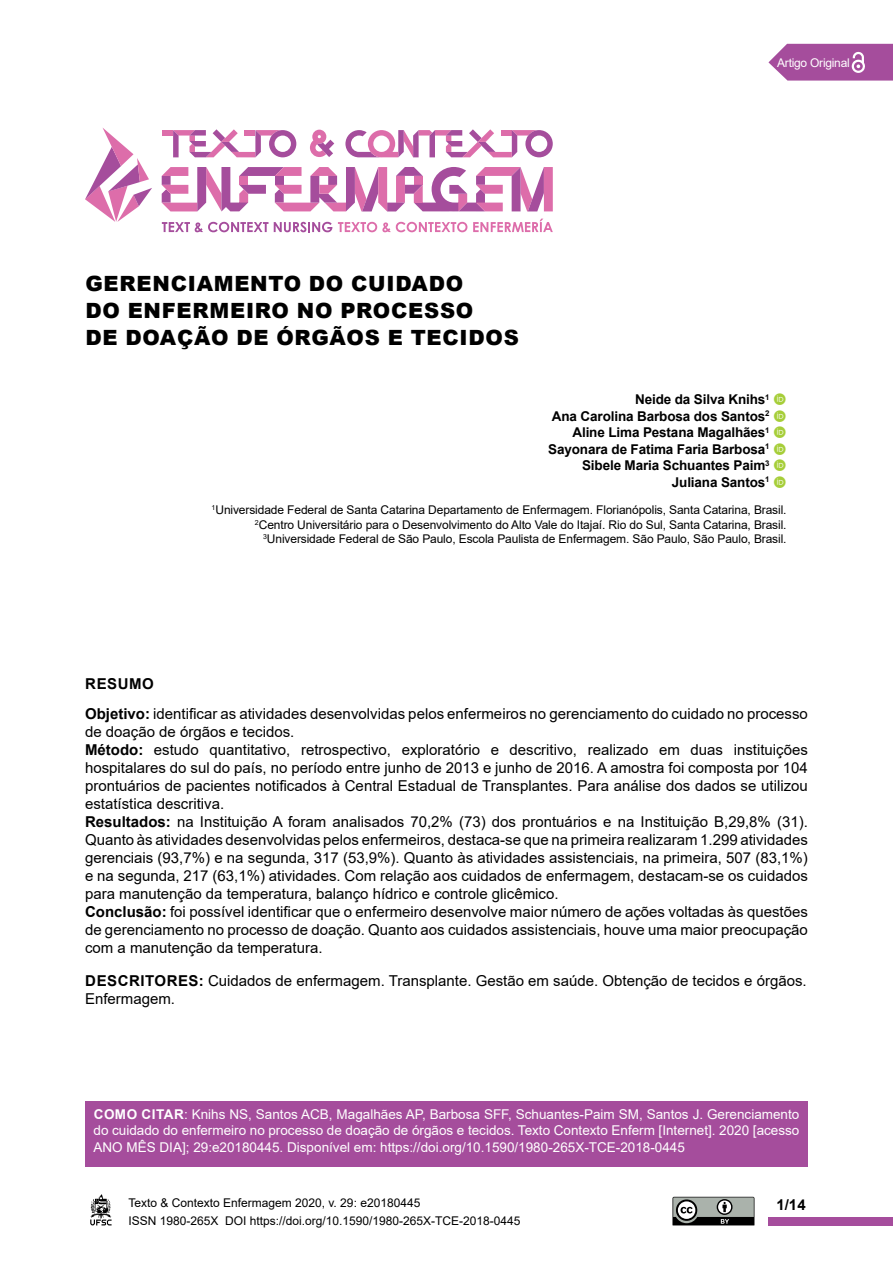
<style>
.page{position:relative;width:893px;height:1263px;background:#fff}
.page>*{position:absolute;margin:0;border:0;box-sizing:border-box;transform-origin:0 0}
.t1{font:900 21px/27px "Arial";letter-spacing:.035em;color:#000}
.t2{font:15px/18px "Arial";color:#000}
.t3{font:700 15px "Arial";color:#000}
.t4{font:13.5px/16.2px "Arial";color:#fff;text-align:justify}
.t5{font:700 13.5px/16.5px "Arial";letter-spacing:-.01em;color:#000;text-align:right}
.t6{font:12px/14.4px "Arial";letter-spacing:-.01em;color:#000}
.t7{font:12px "Arial";letter-spacing:-.02em;color:#fff}
.s1{font-weight:700}
</style>
<div class="page">
<div style="left:769px;top:1217px;width:124px;height:8px;background:#a54d9c"></div>
<svg style="left:90px;top:1194px;width:22px;height:31px"></svg>
<svg style="left:162px;top:167px;width:391px;height:45px"></svg>
<div style="left:162px;top:130px;width:11px;height:6px;background:#dd6daa"></div>
<svg style="left:173px;top:129px;width:123px;height:28px"></svg>
<svg style="left:310px;top:129px;width:243px;height:28px"></svg>
<svg style="left:162px;top:222px;width:106px;height:10px"></svg>
<svg style="left:274px;top:222px;width:58px;height:10px"></svg>
<svg style="left:338px;top:222px;width:129px;height:10px"></svg>
<svg style="left:473px;top:219px;width:80px;height:13px"></svg>
<svg style="left:85px;top:128px;width:67px;height:94px"></svg>
<svg style="left:768px;top:44px;width:125px;height:37px;background:#af61a7"></svg>
<svg style="left:672px;top:1197px;width:83px;height:29px;background:#777b78"></svg>
<div style="left:85px;top:1101px;width:723px;height:66px;background:#a54d9c"></div>
<h1 class="t1" style="left:85px;top:270px;width:435px">GERENCIAMENTO DO CUIDADO<br>DO ENFERMEIRO NO PROCESSO<br>DE DOAÇÃO DE ÓRGÃOS E TECIDOS</h1>
<p class="t7" style="left:777px;top:54px;width:74px">Artigo Original</p>
<p class="t5" style="left:548px;top:392px;width:223px">Neide da Silva Knihs<sup>1<br></sup>Ana Carolina Barbosa dos Santos<sup>2<br></sup>Aline Lima Pestana Magalhães<sup>1<br></sup>Sayonara de Fatima Faria Barbosa<sup>1<br></sup>Sibele Maria Schuantes Paim<sup>3<br></sup>Juliana Santos<sup>1</sup></p>
<p class="t6" style="left:212px;top:503px;width:576px;text-align:right"><sup>1</sup>Universidade Federal de Santa Catarina Departamento de Enfermagem. Florianópolis, Santa Catarina, Brasil.<br><sup>2</sup>Centro Universitário para o Desenvolvimento do Alto Vale do Itajaí. Rio do Sul, Santa Catarina, Brasil.<br><sup>3</sup>Universidade Federal de São Paulo, Escola Paulista de Enfermagem. São Paulo, São Paulo, Brasil.</p>
<p class="t2" style="left:85px;top:668px;width:724px;line-height:30.8px"><span class="s1">RESUMO<br>Objetivo:</span> identificar as atividades desenvolvidas pelos enfermeiros no gerenciamento do cuidado no processo</p>
<p class="t2" style="left:85px;top:723px;width:724px">de doação de órgãos e tecidos.<br><span class="s1">Método:</span> estudo quantitativo, retrospectivo, exploratório e descritivo, realizado em duas instituições hospitalares do sul do país, no período entre junho de 2013 e junho de 2016. A amostra foi composta por 104 prontuários de pacientes notificados à Central Estadual de Transplantes. Para análise dos dados se utilizou estatística descritiva.<br><span class="s1">Resultados:</span> na Instituição A foram analisados 70,2% (73) dos prontuários e na Instituição B,29,8% (31).<br>Quanto às atividades desenvolvidas pelos enfermeiros, destaca-se que na primeira realizaram 1.299 atividades gerenciais (93,7%) e na segunda, 317 (53,9%). Quanto às atividades assistenciais, na primeira, 507 (83,1%) e na segunda, 217 (63,1%) atividades. Com relação aos cuidados de enfermagem, destacam-se os cuidados para manutenção da temperatura, balanço hídrico e controle glicêmico.<br><span class="s1">Conclusão:</span> foi possível identificar que o enfermeiro desenvolve maior número de ações voltadas às questões de gerenciamento no processo de doação. Quanto aos cuidados assistenciais, houve uma maior preocupação com a manutenção da temperatura.</p>
<p class="t2" style="left:85px;top:972px;width:723px"><span class="s1">DESCRITORES:</span> Cuidados de enfermagem. Transplante. Gestão em saúde. Obtenção de tecidos e órgãos.<br>Enfermagem.</p>
<p class="t4" style="left:94px;top:1106px;width:707px"><span class="s1">COMO CITAR</span>: Knihs NS, Santos ACB, Magalhães AP, Barbosa SFF, Schuantes-Paim SM, Santos J. Gerenciamento do cuidado do enfermeiro no processo de doação de órgãos e tecidos. Texto Contexto Enferm [Internet]. 2020 [acesso ANO MÊS DIA]; 29:e20180445. Disponível em: https://doi.org/10.1590/1980-265X-TCE-2018-0445</p>
<p class="t6" style="left:128px;top:1194px;width:394px;line-height:18px">Texto &amp; Contexto Enfermagem 2020, v. 29: e20180445<br>ISSN 1980-265X DOI https://doi.org/10.1590/1980-265X-TCE-2018-0445</p>
<p class="t3" style="left:776px;top:1194px;width:31px">1/14</p>
</div>
